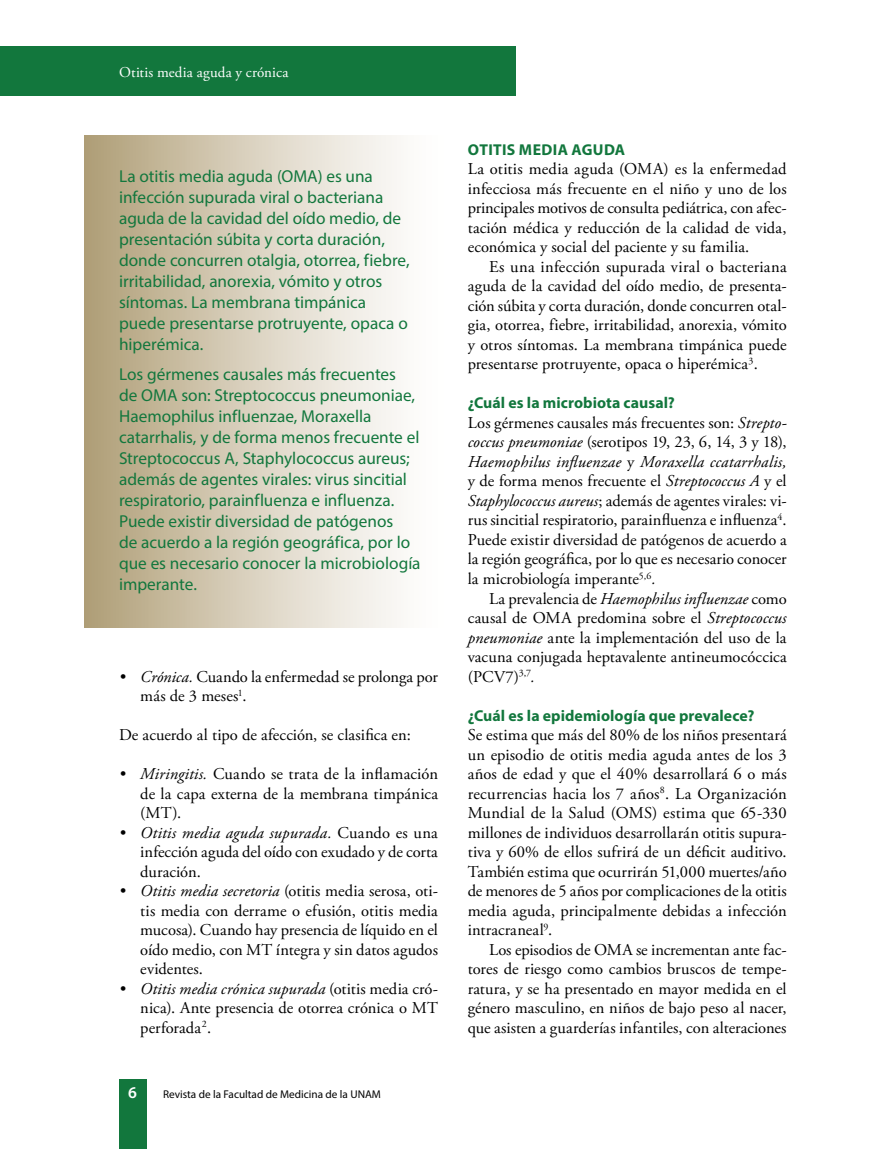
<style>
.page{position:relative;width:893px;height:1149px;background:#fff}
.page>*{position:absolute;margin:0;border:0;box-sizing:border-box;transform-origin:0 0}
.t1{font:17.25px/21px "Myriad Pro";color:#12773d}
.t2{font:16.5px/19.5px "Adobe Garamond Pro";color:#000;text-align:justify}
.t3{font:600 16.5px "Myriad Pro";color:#fff}
.t4{font:700 15.75px "Myriad Pro";letter-spacing:.005em;color:#12773d}
.t5{font:700 15.75px "Myriad Pro";letter-spacing:.025em;color:#12773d}
.t6{font:15px "Adobe Garamond Pro";letter-spacing:.005em;color:#fff}
.t7{font:11.25px "Myriad Pro";color:#000}
.s1{font-style:italic}
</style>
<div class="page">
<div style="left:0;top:47px;width:516px;height:49px;background:#12773d"></div>
<div style="left:119px;top:1079px;width:28px;height:69px;background:#12773d"></div>
<div style="left:85px;top:135px;width:373px;height:492px;background:linear-gradient(to right,#b3a27c,#fff)"></div>
<p class="t6" style="left:119px;top:63px;width:171px">Otitis media aguda y crónica</p>
<p class="t1" style="left:119px;top:165px;width:292px">La otitis media aguda (OMA) es una infección supurada viral o bacteriana aguda de la cavidad del oído medio, de presentación súbita y corta duración, donde concurren otalgia, otorrea, fiebre, irritabilidad, anorexia, vómito y otros síntomas. La membrana timpánica puede presentarse protruyente, opaca o hiperémica.</p>
<p class="t1" style="left:119px;top:363px;width:303px">Los gérmenes causales más frecuentes<br>de OMA son: Streptococcus pneumoniae, Haemophilus influenzae, Moraxella catarrhalis, y de forma menos frecuente el Streptococcus A, Staphylococcus aureus; además de agentes virales: virus sincitial respiratorio, parainfluenza e influenza.<br>Puede existir diversidad de patógenos<br>de acuerdo a la región geográfica, por lo que es necesario conocer la microbiología imperante.</p>
<p class="t2" style="left:140px;top:667px;width:299px;text-indent:-21px"><span class="s1">• Crónica.</span> Cuando la enfermedad se prolonga por más de 3 meses<sup>1</sup>.</p>
<p class="t2" style="left:119px;top:725px;width:293px">De acuerdo al tipo de afección, se clasifica en:</p>
<p class="t2" style="left:140px;top:764px;width:299px;text-indent:-21px"><span class="s1">• Miringitis.</span> Cuando se trata de la inflamación de la capa externa de la membrana timpánica (MT).</p>
<p class="t2" style="left:140px;top:823px;width:299px;text-indent:-21px"><span class="s1">• Otitis media aguda supurada.</span> Cuando es una infección aguda del oído con exudado y de corta duración.</p>
<p class="t2" style="left:140px;top:881px;width:299px;text-indent:-21px"><span class="s1">• Otitis media secretoria</span> (otitis media serosa, oti&shy;tis media con derrame o efusión, otitis media mucosa). Cuando hay presencia de líquido en el oído medio, con MT íntegra y sin datos agudos evidentes.</p>
<p class="t2" style="left:140px;top:979px;width:299px;text-indent:-21px"><span class="s1">• Otitis media crónica supurada</span> (otitis media cró&shy;nica). Ante presencia de otorrea crónica o MT perforada<sup>2</sup>.</p>
<p class="t3" style="left:116px;top:1081px;width:23px">66</p>
<p class="t7" style="left:163px;top:1086px;width:219px">Revista de la Facultad de Medicina de la UNAM</p>
<p class="t4" style="left:468px;top:139px;width:20px">OTITIS</p>
<p class="t5" style="left:519px;top:139px;width:108px">MEDIA AGUDA</p>
<p class="t2" style="left:468px;top:160px;width:320px">La otitis media aguda (OMA) es la enfermedad infecciosa más frecuente en el niño y uno de los principales motivos de consulta pediátrica, con afec&shy;tación médica y reducción de la calidad de vida, económica y social del paciente y su familia.</p>
<p class="t2" style="left:468px;top:257px;width:321px;text-indent:21px">Es una infección supurada viral o bacteriana aguda de la cavidad del oído medio, de presenta&shy;ción súbita y corta duración, donde concurren otal&shy;gia, otorrea, fiebre, irritabilidad, anorexia, vómito y otros síntomas. La membrana timpánica puede presentarse protruyente, opaca o hiperémica<sup>3</sup>.</p>
<p class="t4" style="left:468px;top:392px;width:209px">¿Cuál es la microbiota causal?</p>
<p class="t2" style="left:468px;top:413px;width:321px">Los gérmenes causales más frecuentes son: <span class="s1">Strepto&shy;coccus pneumoniae</span> (serotipos 19, 23, 6, 14, 3 y 18), <span class="s1">Haemophilus influenzae</span> y <span class="s1">Moraxella ccatarrhalis, </span>y de forma menos frecuente el <span class="s1">Streptococcus A</span> y el <span class="s1">Staphylococcus aureus</span>; además de agentes virales: vi&shy;rus sincitial respiratorio, parainfluenza e influenza<sup>4</sup>.<br>Puede existir diversidad de patógenos de acuerdo a la región geográfica, por lo que es necesario conocer la microbiología imperante<sup>5,6</sup><span class="s1">.</span></p>
<p class="t2" style="left:468px;top:589px;width:321px;text-indent:21px">La prevalencia de <span class="s1">Haemophilus influenzae</span> como causal de OMA predomina sobre el <span class="s1">Streptococcus pneumoniae</span> ante la implementación del uso de la vacuna conjugada heptavalente antineumocóccica (PCV7)<sup>3,7</sup><span class="s1">.</span></p>
<p class="t4" style="left:468px;top:704px;width:288px">¿Cuál es la epidemiología que prevalece?</p>
<p class="t2" style="left:468px;top:725px;width:320px">Se estima que más del 80% de los niños presentará un episodio de otitis media aguda antes de los 3 años de edad y que el 40% desarrollará 6 o más recurrencias hacia los 7 años<sup>8</sup>. La Organización Mundial de la Salud (OMS) estima que 65-330 millones de individuos desarrollarán otitis supura&shy;tiva y 60% de ellos sufrirá de un déficit auditivo.<br>También estima que ocurrirán 51,000 muertes/año de menores de 5 años por complicaciones de la otitis media aguda, principalmente debidas a infección intracraneal<sup>9</sup>.</p>
<p class="t2" style="left:468px;top:940px;width:320px;text-indent:21px">Los episodios de OMA se incrementan ante fac&shy;tores de riesgo como cambios bruscos de tempe&shy;ratura, y se ha presentado en mayor medida en el género masculino, en niños de bajo peso al nacer, que asisten a guarderías infantiles, con alteraciones</p>
</div>
